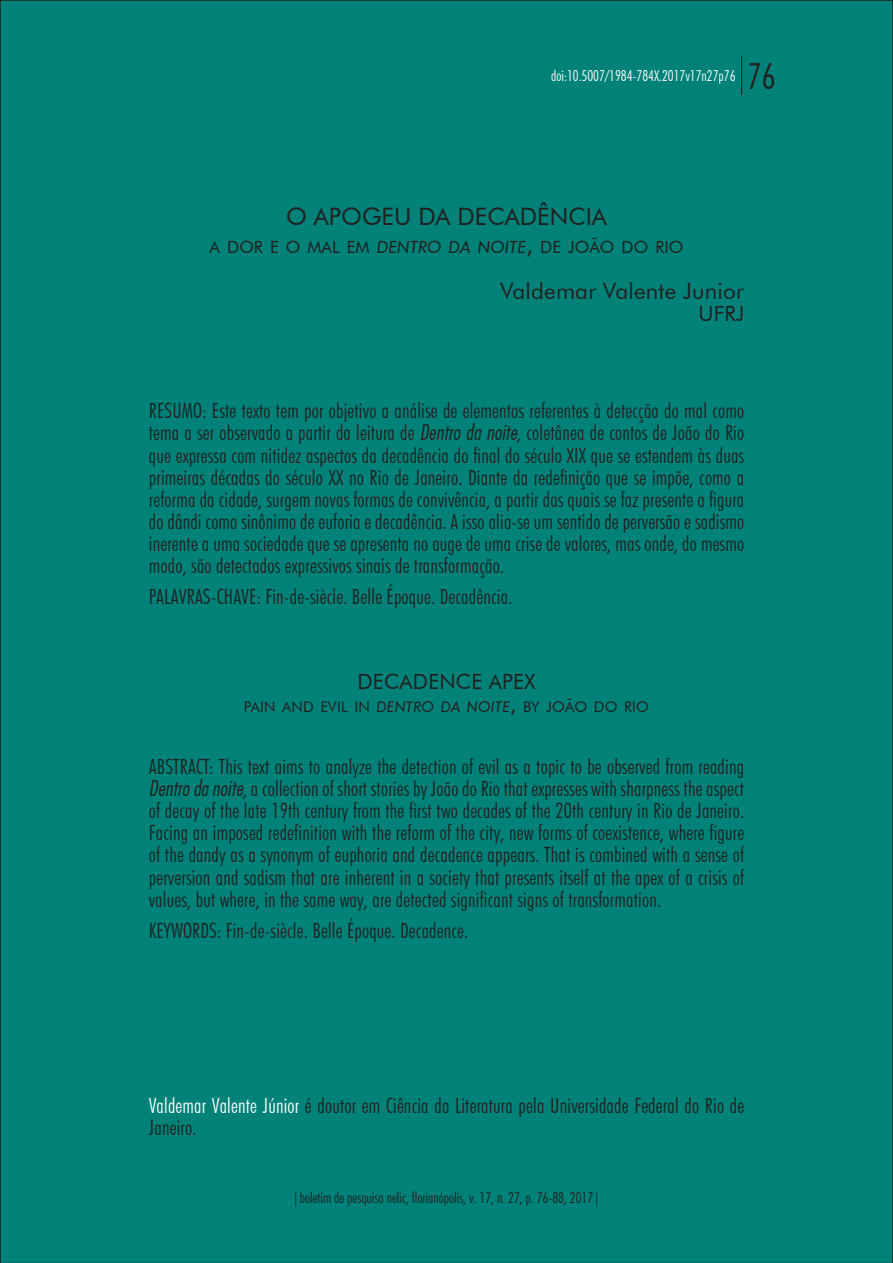
<style>
.page{position:relative;width:893px;height:1263px;background:#008278}
.page>*{position:absolute;margin:0;border:0;box-sizing:border-box;transform-origin:0 0}
.t1{font:300 condensed 36px "Futura BT";color:#231f20}
.Title__cover{font:24px "Futura BT";color:#231f20}
.Resumo{font:22.5px "Futura BT";letter-spacing:.01em;color:#231f20}
.Resumo-2{font:300 condensed 21px/22px "Futura BT";letter-spacing:.01em;color:#231f20;text-align:justify}
.Título_inglês{font:21px "Futura BT";letter-spacing:.01em;color:#231f20}
.Resumo-3{font:21px "Futura BT";color:#231f20}
.Title__cover-2{font:16.8px "Futura BT";color:#231f20}
.t2{font:300 condensed 15px "Futura BT";color:#231f20}
.t3{font:300 condensed 15px "Futura BT";color:#fff}
.Título_inglês-2{font:14.7px "Futura BT";letter-spacing:.015em;color:#231f20}
.s1{font-style:italic}
.s2{font-size:24px}
.s3{font-family:"Futura Lt Cn BT Italic";font-weight:400;font-stretch:normal}
.s4{font-size:21px}
.s5{color:#fff}
</style>
<div class="page">
<hr style="left:741px;top:56px;width:1px;height:39px;background:#231f20">
<p class="t3" style="left:551px;top:67px;width:186px">doi:10.5007/1984-784X.2017v17n27p76</p>
<p class="t1" style="left:748px;top:54px;width:30px">76</p>
<p class="Title__cover" style="left:286px;top:202px;width:322px">O APOGEU DA DECADÊNCIA</p>
<p class="Title__cover-2" style="left:210px;top:237px;width:475px">A DOR E O MAL EM <span class="s1">DENTRO DA NOITE</span><span class="s2">,</span> DE JOÃO DO RIO</p>
<p class="Resumo" style="left:500px;top:277px;width:245px">Valdemar Valente Junior</p>
<p class="Resumo-3" style="left:698px;top:301px;width:47px">UFRJ</p>
<p class="Resumo-2" style="left:149px;top:400px;width:597px">RESUMO: Este texto tem por objetivo a análise de elementos referentes à detecção do mal como tema a ser observado a partir da leitura de <span class="s3">Dentro da noite</span>, coletânea de contos de João do Rio que expressa com nitidez aspectos da decadência do final do século XIX que se estendem às duas primeiras décadas do século XX no Rio de Janeiro. Diante da redefinição que se impõe, como a reforma da cidade, surgem novas formas de convivência, a partir das quais se faz presente a figura do dândi como sinônimo de euforia e decadência. A isso alia-se um sentido de perversão e sadismo inerente a uma sociedade que se apresenta no auge de uma crise de valores, mas onde, do mesmo modo, são detectados expressivos sinais de transformação.</p>
<p class="Resumo-2" style="left:149px;top:585px;width:365px">PALAVRAS-CHAVE: Fin-de-siècle. Belle Époque. Decadência.</p>
<p class="Título_inglês" style="left:358px;top:669px;width:179px">DECADENCE APEX</p>
<p class="Título_inglês-2" style="left:244px;top:698px;width:407px">PAIN AND EVIL IN <span class="s1">DENTRO DA NOITE</span><span class="s4">,</span> BY JOÃO DO RIO</p>
<p class="Resumo-2" style="left:149px;top:756px;width:597px">ABSTRACT: This text aims to analyze the detection of evil as a topic to be observed from reading <span class="s3">Dentro da noite</span>, a collection of short stories by João do Rio that expresses with sharpness the aspect of decay of the late 19th century from the first two decades of the 20th century in Rio de Janeiro.<br>Facing an imposed redefinition with the reform of the city, new forms of coexistence, where figure of the dandy as a synonym of euphoria and decadence appears. That is combined with a sense of perversion and sadism that are inherent in a society that presents itself at the apex of a crisis of values, but where, in the same way, are detected significant signs of transformation.</p>
<p class="Resumo-2" style="left:149px;top:919px;width:321px">KEYWORDS: Fin-de-siècle. Belle Époque. Decadence.</p>
<p class="Resumo-2" style="left:149px;top:1094px;width:597px"><span class="s5">Valdemar Valente Júnior</span> é doutor em Ciência da Literatura pela Universidade Federal do Rio de<br>Janeiro.</p>
<p class="t2" style="left:292px;top:1188px;width:310px">|boletim de pesquisa nelic, florianópolis, v. 17, n. 27, p. 76-88, 2017|</p>
</div>
